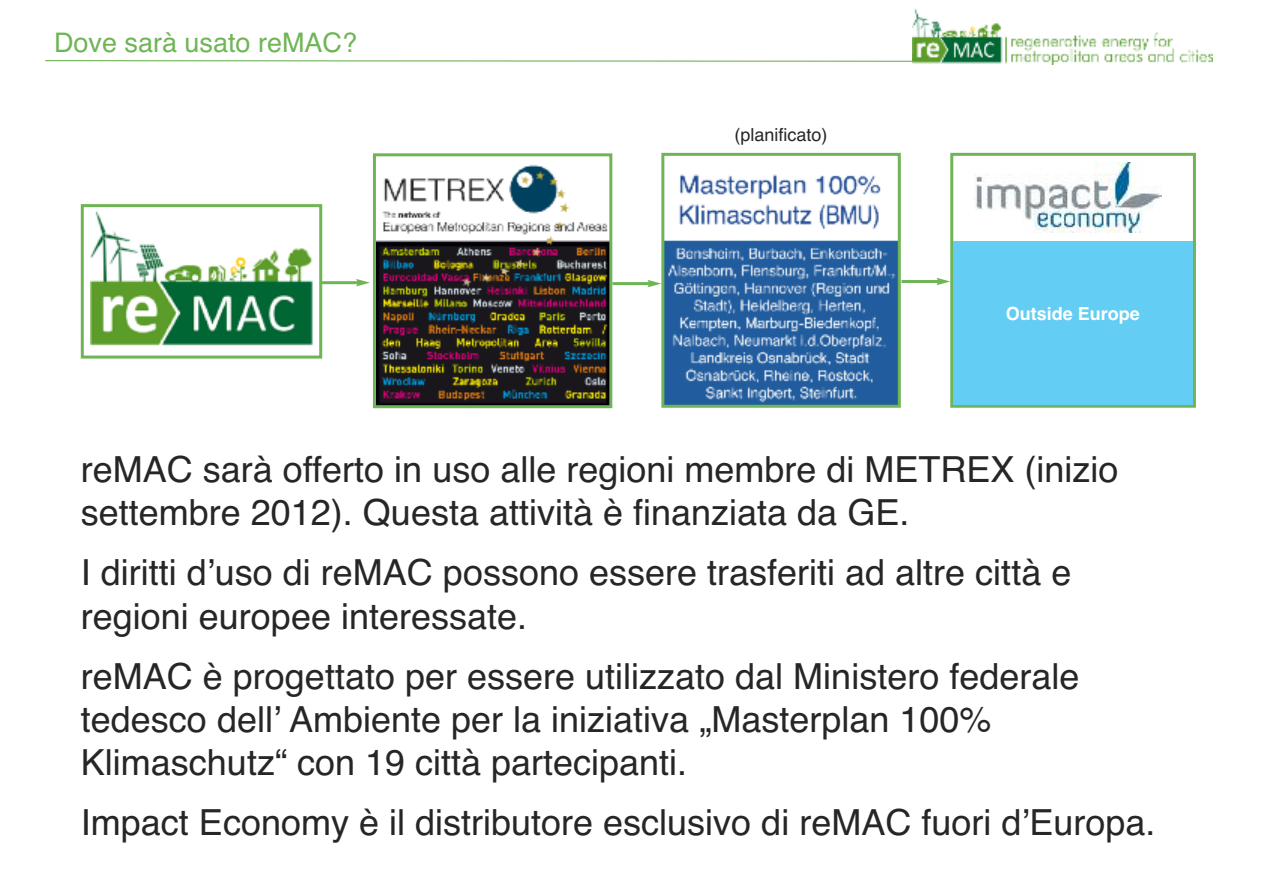
<style>
.page{position:relative;width:1263px;height:893px;background:#fff}
.page>*{position:absolute;margin:0;border:0;box-sizing:border-box;transform-origin:0 0}
.t1{font:36px/43.2px "Helvetica";color:#272627}
.t2{font:27px "Helvetica";color:#6fb556}
.t3{font:700 18px "Helvetica";color:#fff}
.t4{font:18px "Helvetica";color:#272627}
</style>
<div class="page">
<img style="left:912px;top:9px;width:300px;height:55px">
<svg style="left:45px;top:60px;width:869px;height:2px;background:#acd49e"></svg>
<img style="left:90px;top:212px;width:223px;height:134px">
<div style="left:81px;top:204px;width:241px;height:155px;border:3px solid #6fb556"></div>
<img style="left:377px;top:164px;width:231px;height:240px">
<div style="left:373px;top:153px;width:239px;height:255px;border:3px solid #6fb556"></div>
<img style="left:665px;top:174px;width:232px;height:230px">
<div style="left:661px;top:153px;width:240px;height:255px;border:3px solid #6fb556"></div>
<img style="left:975px;top:162px;width:186px;height:71px">
<div style="left:950px;top:153px;width:246px;height:255px;border:3px solid #6fb556"></div>
<hr style="left:321px;top:281px;width:38px;height:3px;background:#6fb556">
<svg style="left:356px;top:279px;width:14px;height:7px"></svg>
<hr style="left:612px;top:282px;width:38px;height:3px;background:#6fb556">
<svg style="left:647px;top:280px;width:14px;height:7px"></svg>
<hr style="left:901px;top:280px;width:38px;height:3px;background:#6fb556">
<svg style="left:936px;top:278px;width:14px;height:7px"></svg>
<div style="left:953px;top:241px;width:239px;height:163px;background:#63cdf4"></div>
<p class="t2" style="left:54px;top:27px;width:305px">Dove sarà usato reMAC?</p>
<p class="t4" style="left:734px;top:124px;width:95px">(planificato)</p>
<p class="t3" style="left:1006px;top:303px;width:136px">Outside Europe</p>
<p class="t1" style="left:81px;top:448px;width:1039px">reMAC sarà offerto in uso alle regioni membre di METREX (inizio settembre 2012). Questa attività è finanziata da GE.</p>
<p class="t1" style="left:81px;top:551px;width:992px">I diritti d’uso di reMAC possono essere trasferiti ad altre città e regioni europee interessate.</p>
<p class="t1" style="left:81px;top:655px;width:1000px">reMAC è progettato per essere utilizzato dal Ministero federale tedesco dell’ Ambiente per la iniziativa „Masterplan 100%<br>Klimaschutz“ con 19 città partecipanti.</p>
<p class="t1" style="left:81px;top:801px;width:1076px">Impact Economy è il distributore esclusivo di reMAC fuori d’Europa.</p>
</div>
